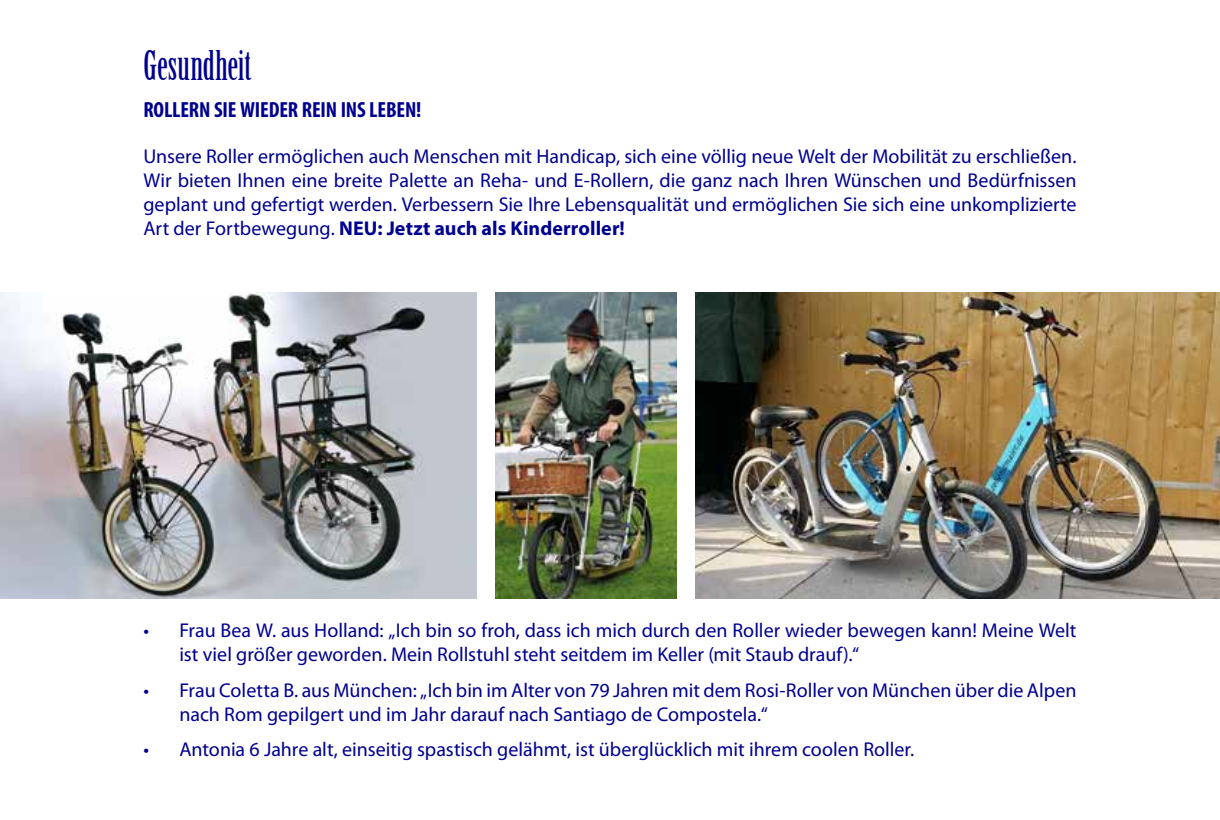
<style>
.page{position:relative;width:1220px;height:820px;background:#fff}
.page>*{position:absolute;margin:0;border:0;box-sizing:border-box;transform-origin:0 0}
.t1{font:40px "Birch Std";color:#000090}
.t2{font:700 condensed 22px "Myriad Pro";letter-spacing:-.005em;color:#000090}
.t3{font:20px/24px "Myriad Pro";color:#000090}
.s1{font-weight:700}
</style>
<div class="page">
<img style="left:695px;top:292px;width:525px;height:307px">
<img style="left:0;top:292px;width:477px;height:307px">
<img style="left:495px;top:292px;width:182px;height:307px">
<h1 class="t1" style="left:143px;top:43px;width:109px">Gesundheit</h1>
<p class="t2" style="left:143px;top:95px;width:280px">ROLLERN SIE WIEDER REIN INS LEBEN!</p>
<p class="t3" style="left:143px;top:144px;width:935px;text-align:justify">Unsere Roller ermöglichen auch Menschen mit Handicap, sich eine völlig neue Welt der Mobilität zu erschließen.<br>Wir bieten Ihnen eine breite Palette an Reha- und E-Rollern, die ganz nach Ihren Wünschen und Bedürfnissen geplant und gefertigt werden. Verbessern Sie Ihre Lebensqualität und ermöglichen Sie sich eine unkomplizierte Art der Fortbewegung. <span class="s1">NEU: Jetzt auch als Kinderroller!</span></p>
<p class="t3" style="left:179px;top:618px;width:899px;text-indent:-36px">• Frau Bea W. aus Holland: „Ich bin so froh, dass ich mich durch den Roller wieder bewegen kann! Meine Welt ist viel größer geworden. Mein Rollstuhl steht seitdem im Keller (mit Staub drauf).“</p>
<p class="t3" style="left:179px;top:677px;width:899px;text-indent:-36px">• Frau Coletta B. aus München: „Ich bin im Alter von 79 Jahren mit dem Rosi-Roller von München über die Alpen nach Rom gepilgert und im Jahr darauf nach Santiago de Compostela.“</p>
<p class="t3" style="left:143px;top:737px;width:773px">• Antonia 6 Jahre alt, einseitig spastisch gelähmt, ist überglücklich mit ihrem coolen Roller.</p>
</div>
